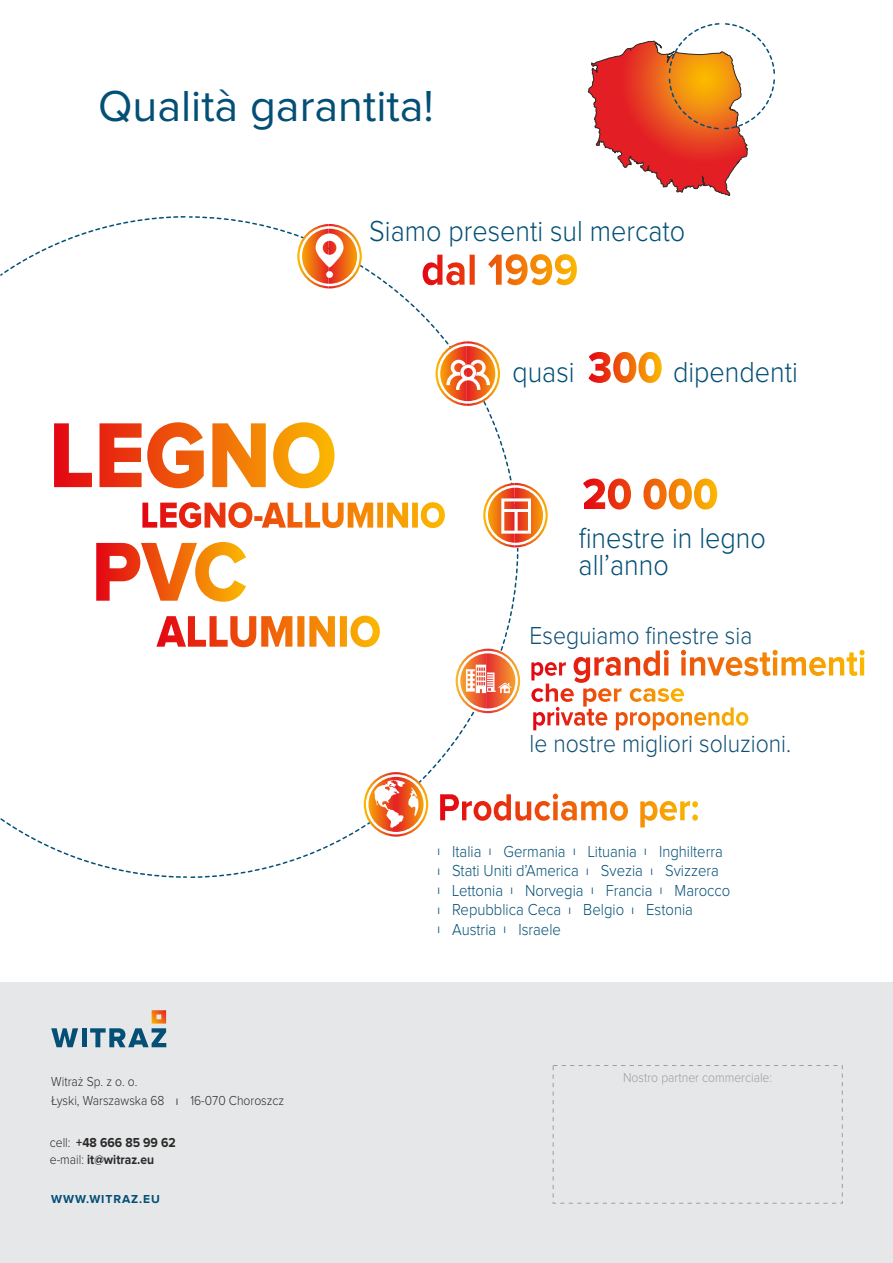
<style>
.page{position:relative;width:893px;height:1263px;background:#fff}
.page>*{position:absolute;margin:0;border:0;box-sizing:border-box;transform-origin:0 0}
.t1{font:45px "Proxima Nova";color:#034f75}
.t2{font:300 30px/27px "Proxima Nova";color:#034f75;scale:.9 1}
.t3{font:300 25.5px "Proxima Nova";color:#0e4f73;scale:.9 1}
.t4{font:300 16.5px/19.5px "Proxima Nova";color:#034f75;scale:.9 1}
.t5{font:300 13.5px/18.5px "Proxima Nova";color:#2b2a29;scale:.9 1}
.t6{font:700 13.5px/17.4px "Proxima Nova";color:#2b2a29;scale:.9 1}
.t7{font:300 13.5px "Proxima Nova";color:#9d9e9e;scale:.9 1}
.t8{font:700 12px "Proxima Nova";letter-spacing:.075em;color:#034f75}
.s1{font-family:"Arial";font-weight:400;font-size:9px}
.s2{font-weight:300}
</style>
<div class="page">
<svg style="left:190px;top:547px;width:329px;height:331px"></svg>
<svg style="left:189px;top:216px;width:323px;height:267px"></svg>
<svg style="left:0;top:216px;width:186px;height:60px"></svg>
<svg style="left:0;top:818px;width:187px;height:60px"></svg>
<div style="left:0;top:982px;width:892px;height:281px;background:#e6e7e8"></div>
<svg style="left:588px;top:23px;width:187px;height:173px"></svg>
<svg style="left:96px;top:542px;width:152px;height:61px"></svg>
<svg style="left:156px;top:615px;width:225px;height:33px"></svg>
<hr style="left:8px;top:877px;width:31px;height:2px;background:#fff">
<svg style="left:54px;top:420px;width:282px;height:69px"></svg>
<svg style="left:142px;top:502px;width:303px;height:27px"></svg>
<svg style="left:440px;top:792px;width:258px;height:36px"></svg>
<svg style="left:369px;top:253px;width:208px;height:33px"></svg>
<svg style="left:583px;top:478px;width:135px;height:32px"></svg>
<svg style="left:588px;top:352px;width:74px;height:31px"></svg>
<svg style="left:364px;top:772px;width:64px;height:65px"></svg>
<svg style="left:435px;top:341px;width:65px;height:65px"></svg>
<svg style="left:297px;top:224px;width:65px;height:64px"></svg>
<div style="left:326px;top:271px;width:7px;height:7px;background:#fefefe;border-radius:50%"></div>
<svg style="left:483px;top:483px;width:65px;height:64px"></svg>
<div style="left:501px;top:498px;width:30px;height:36px;border:3px solid #fefefe"></div>
<hr style="left:503px;top:509px;width:27px;height:3px;background:#fefefe">
<hr style="left:515px;top:510px;width:3px;height:22px;background:#fefefe">
<svg style="left:456px;top:649px;width:64px;height:64px"></svg>
<svg style="left:531px;top:649px;width:334px;height:33px"></svg>
<svg style="left:533px;top:707px;width:215px;height:23px"></svg>
<svg style="left:531px;top:682px;width:155px;height:26px"></svg>
<svg style="left:51px;top:1028px;width:27px;height:19px"></svg>
<hr style="left:82px;top:1028px;width:4px;height:19px;background:#034f75">
<svg style="left:90px;top:1010px;width:76px;height:37px"></svg>
<div style="left:553px;top:1065px;width:290px;height:139px;border:1px dashed #9d9e9e"></div>
<h1 class="t1" style="left:98px;top:86px;width:337px">Qualità garantita!</h1>
<h2 class="t2" style="left:369px;top:218px;width:353px">Siamo presenti sul mercato</h2>
<h2 class="t2" style="left:512px;top:360px;width:71px">quasi</h2>
<h2 class="t2" style="left:673px;top:360px;width:140px">dipendenti</h2>
<h2 class="t2" style="left:579px;top:525px;width:210px">finestre in legno all’anno</h2>
<h3 class="t3" style="left:529px;top:624px;width:249px">Eseguiamo finestre sia</h3>
<h3 class="t3" style="left:530px;top:732px;width:292px">le nostre migliori soluzioni.</h3>
<p class="t5" style="left:51px;top:1073px;width:260px">Witraż Sp. z o. o.<br>Łyski, Warszawska 68 <span class="s1">l</span> 16-070 Choroszcz</p>
<p class="t6" style="left:50px;top:1134px;width:142px"><span class="s2">cell:</span> +48 666 85 99 62 <span class="s2">e-mail:</span> it@witraz.eu</p>
<p class="t8" style="left:51px;top:1193px;width:110px">WWW.WITRAZ.EU</p>
<p class="t4" style="left:438px;top:842px;width:327px"><span class="s1">l</span> Italia <span class="s1">l</span> Germania <span class="s1">l</span> Lituania <span class="s1">l</span> Inghilterra<br><span class="s1">l</span> Stati Uniti d’America <span class="s1">l</span> Svezia <span class="s1">l</span> Svizzera<br><span class="s1">l</span> Lettonia <span class="s1">l</span> Norvegia <span class="s1">l</span> Francia <span class="s1">l</span> Marocco <span class="s1">l</span> Repubblica Ceca <span class="s1">l</span> Belgio <span class="s1">l</span> Estonia<br><span class="s1">l</span> Austria <span class="s1">l</span> Israele</p>
<p class="t7" style="left:623px;top:1071px;width:167px">Nostro partner commerciale:</p>
</div>
